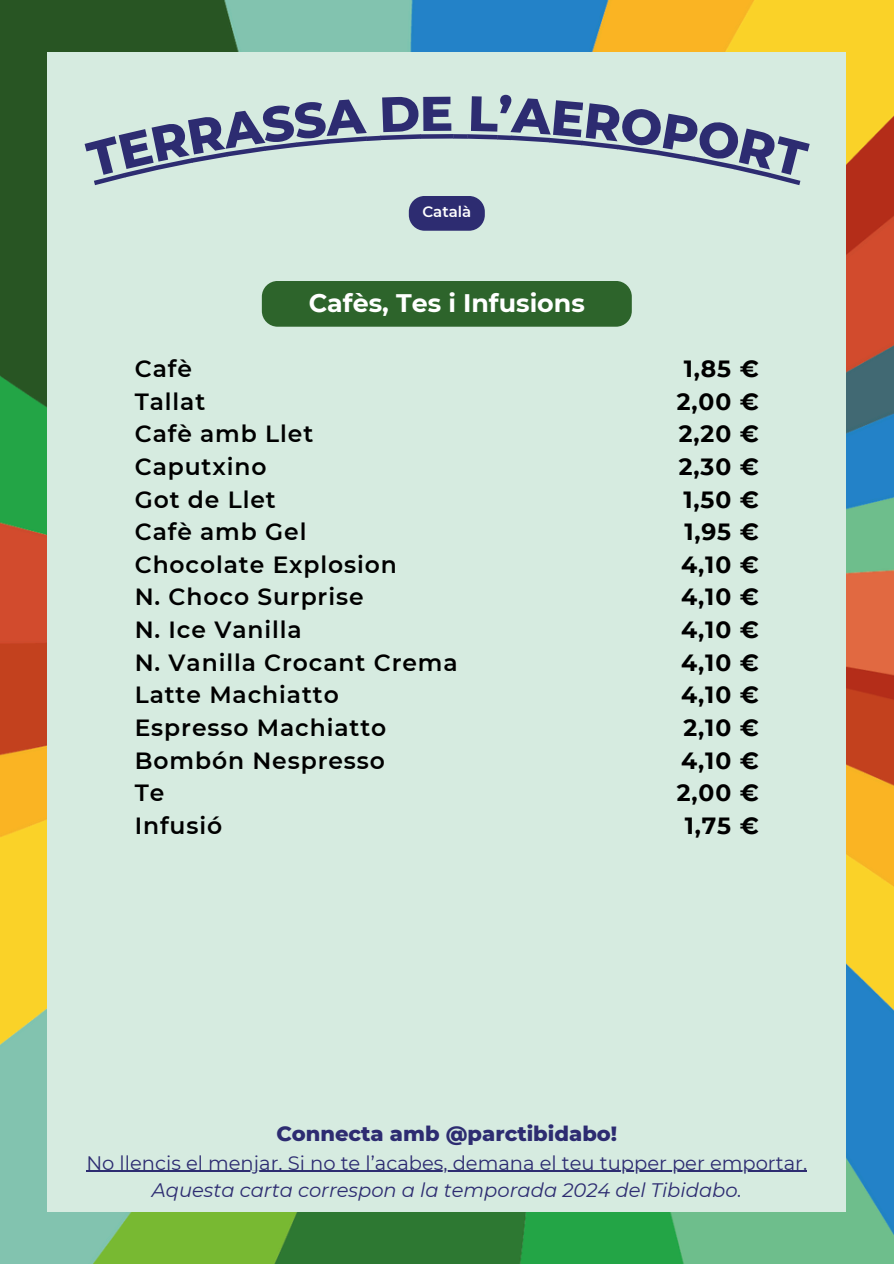
<style>
.page{position:relative;width:894px;height:1264px;background:#fff}
.page>*{position:absolute;margin:0;border:0;box-sizing:border-box;transform-origin:0 0}
.t1{font:800 49.5px "Montserrat";color:#2d2c71}
.t2{font:700 25.35px "Montserrat";color:#fff}
.t3{font:600 23.4px/32.7px "Montserrat";letter-spacing:.04em;color:#000}
.t4{font:700 23.4px/32.7px "Montserrat";letter-spacing:.04em;color:#000;text-align:center}
.t5{font:800 21px "Montserrat";color:#2d2c71}
.t6{font:19.5px "Montserrat";color:#2d2c71}
.t7{font:italic 19.5px "Montserrat";color:#2d2c71}
.t8{font:600 15px "Montserrat";color:#fff}
</style>
<div class="page">
<img style="left:0;top:0;width:893px;height:1263px">
<div style="left:48px;top:52px;width:797px;height:1159px;background:#d6ebe0"></div>
<div style="left:408px;top:196px;width:76px;height:35px;background:#2d2c71;border-radius:16px"></div>
<div style="left:420px;top:134px;width:33px;height:5px;background:#2d2c71"></div>
<div style="left:453px;top:134px;width:14px;height:5px;background:#2d2c71"></div>
<div style="left:262px;top:281px;width:369px;height:46px;background:#2d642b;border-radius:16px"></div>
<hr style="left:86px;top:1170px;width:721px;height:1px;background:#2d2c71">
<svg style="left:94px;top:134px;width:327px;height:51px"></svg>
<svg style="left:467px;top:134px;width:334px;height:51px"></svg>
<h1 class="t1" style="left:420px;top:83px;width:35px">E</h1>
<h1 class="t8" style="left:422px;top:203px;width:50px">Català</h1>
<p class="t2" style="left:308px;top:288px;width:277px">Cafès, Tes i Infusions</p>
<p class="t3" style="left:135px;top:352px;width:324px">Cafè<br>Tallat<br>Cafè amb Llet<br>Caputxino<br>Got de Llet<br>Cafè amb Gel<br>Chocolate Explosion<br>N. Choco Surprise<br>N. Ice Vanilla<br>N. Vanilla Crocant Crema<br>Latte Machiatto<br>Espresso Machiatto<br>Bombón Nespresso<br>Te<br>Infusió</p>
<p class="t4" style="left:676px;top:352px;width:84px">1,85 €<br>2,00 €<br>2,20 €<br>2,30 €<br>1,50 €<br>1,95 €<br>4,10 €<br>4,10 €<br>4,10 €<br>4,10 €<br>4,10 €<br>2,10 €<br>4,10 €<br>2,00 €<br>1,75 €</p>
<p class="t5" style="left:276px;top:1121px;width:342px">Connecta amb @parctibidabo!</p>
<p class="t6" style="left:86px;top:1150px;width:722px">No llencis el menjar. Si no te l’acabes, demana el teu tupper per emportar.</p>
<p class="t7" style="left:152px;top:1177px;width:591px">Aquesta carta correspon a la temporada 2024 del Tibidabo.</p>
</div>
